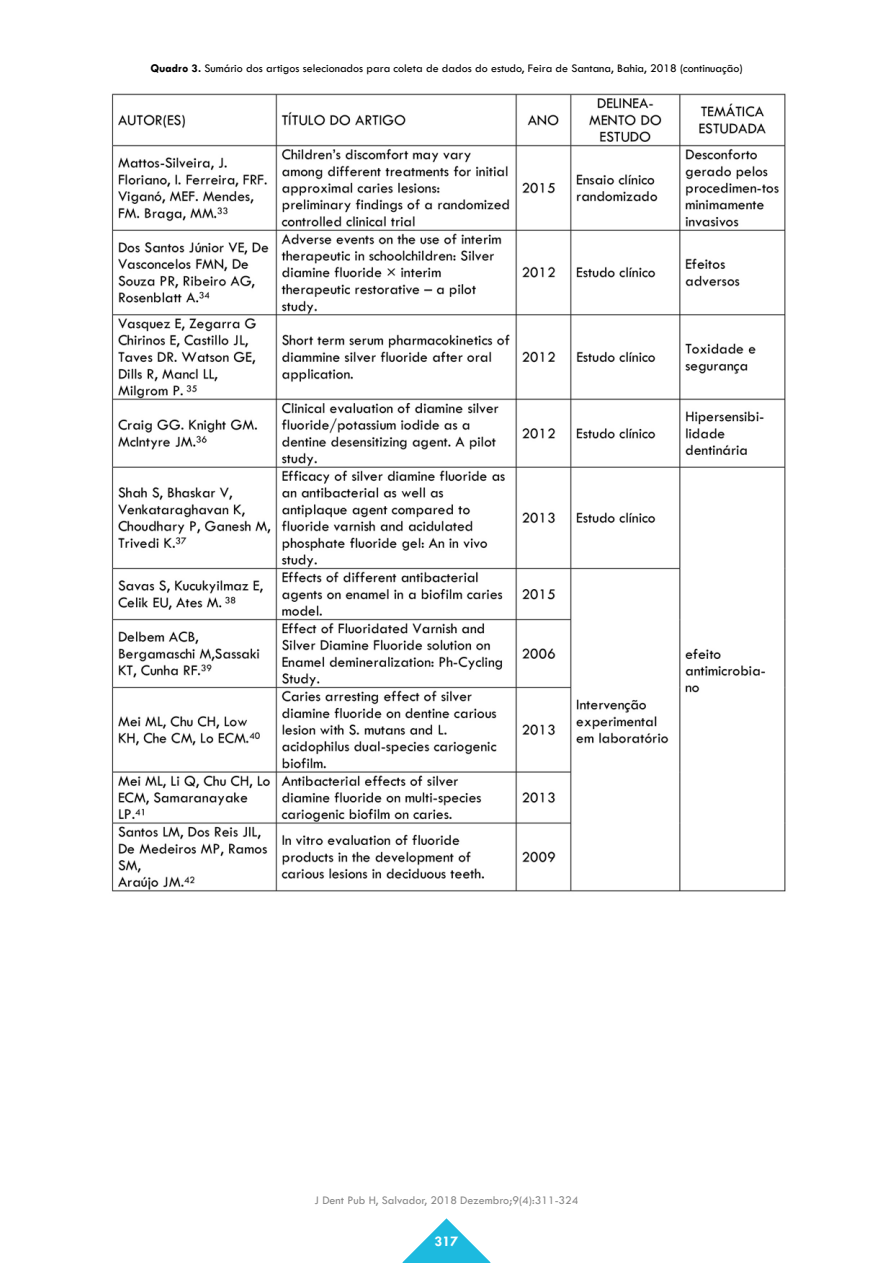
<style>
.page{position:relative;width:893px;height:1263px;background:#fff}
.page>*{position:absolute;margin:0;border:0;box-sizing:border-box;transform-origin:0 0}
.t1{font:700 15px "Tw Cen";color:#fff}
.t2{font:12px "Tw Cen";color:#000}
.t3{font:12px "Tw Cen";color:#878787}
.s1{font-weight:700}
</style>
<div class="page">
<svg style="left:402px;top:1218px;width:89px;height:45px"></svg>
<img style="left:111px;top:93px;width:675px;height:799px">
<p class="t2" style="left:150px;top:61px;width:594px"><span class="s1">Quadro 3.</span> Sumário dos artigos selecionados para coleta de dados do estudo, Feira de Santana, Bahia, 2018 (continuação)</p>
<p class="t3" style="left:314px;top:1193px;width:266px">J Dent Pub H, Salvador, 2018 Dezembro;9(4):311-324</p>
<p class="t1" style="left:435px;top:1232px;width:25px">317</p>
</div>
